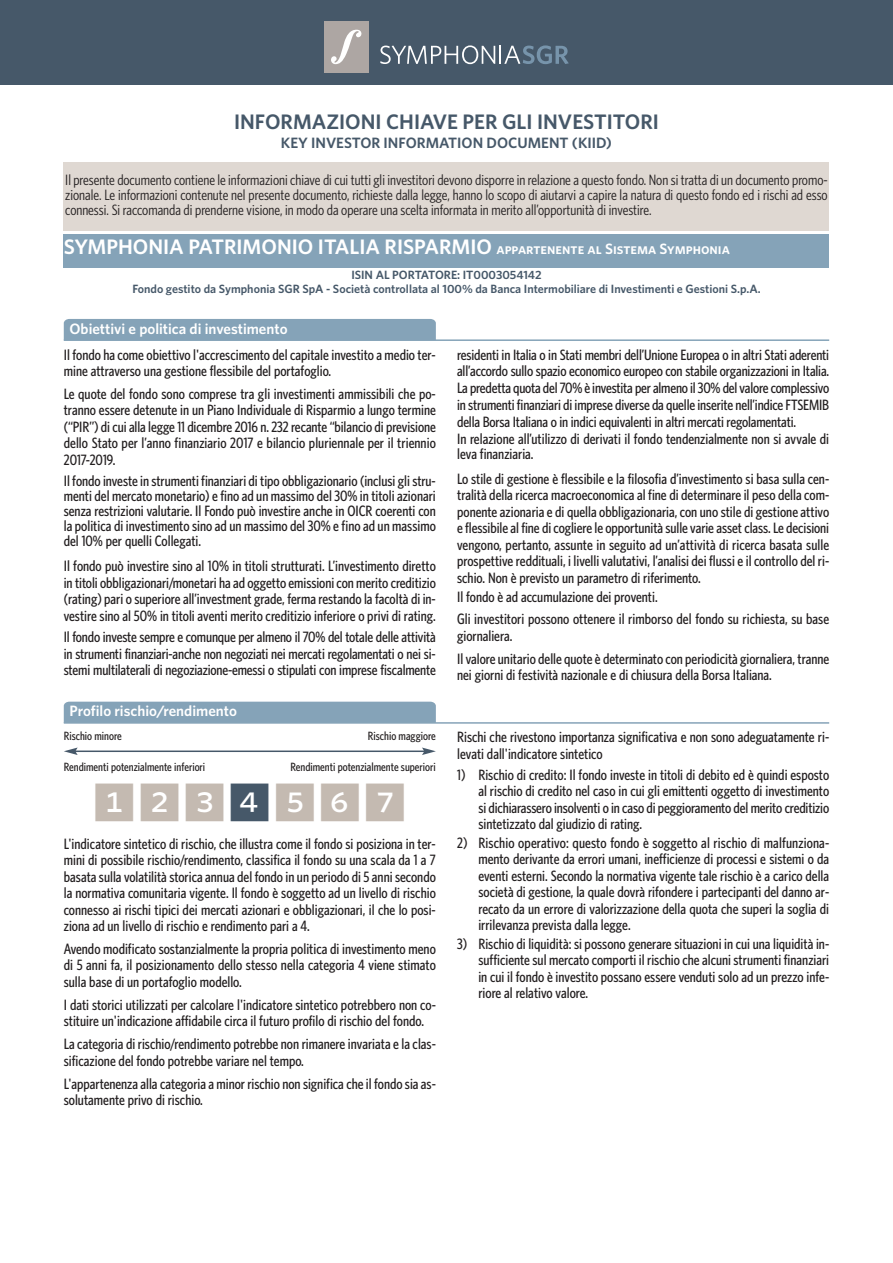
<style>
.page{position:relative;width:893px;height:1263px;background:#fff}
.page>*{position:absolute;margin:0;border:0;box-sizing:border-box;transform-origin:0 0}
.t1{font:45px "Whitney Index Black Square Md";color:#c4bab1}
.t2{font:21px "Whitney Semibold SC";color:#fff}
.t3{font:600 21px "Whitney";color:#465869}
.t4{font:500 15px/16.5px "Whitney Condensed";color:#231f20;text-align:justify}
.t5{font:15px/15px "Whitney Condensed";color:#231f20;text-align:justify}
.t6{font:600 15px "Whitney";color:#fff}
.t7{font:600 15px "Whitney";color:#465869}
.t8{font:600 12px/14.4px "Whitney";color:#465869;text-align:center}
.t9{font:500 12px "Whitney Condensed";color:#231f20}
.s1{font-size:15px}
.s2{color:#465869}
</style>
<div class="page">
<div style="left:64px;top:234px;width:765px;height:34px;background:#85a3b8"></div>
<div style="left:64px;top:702px;width:372px;height:20px;background:#85a3b8"></div>
<hr style="left:64px;top:722px;width:765px;height:2px;background:#85a3b8">
<div style="left:64px;top:319px;width:372px;height:20px;background:#85a3b8"></div>
<hr style="left:64px;top:339px;width:765px;height:2px;background:#85a3b8">
<hr style="left:75px;top:750px;width:350px;height:2px;background:#465869">
<svg style="left:64px;top:747px;width:14px;height:8px"></svg>
<svg style="left:422px;top:747px;width:14px;height:8px"></svg>
<div style="left:64px;top:162px;width:765px;height:68px;background:#dfd8d2"></div>
<div style="left:0;top:0;width:893px;height:85px;background:#465869"></div>
<div style="left:324px;top:21px;width:44px;height:51px;background:#ada6a3"></div>
<svg style="left:331px;top:29px;width:31px;height:35px"></svg>
<svg style="left:380px;top:45px;width:189px;height:19px"></svg>
<h2 class="t3" style="left:234px;top:110px;width:426px">INFORMAZIONI CHIAVE PER GLI INVESTITORI</h2>
<p class="t7" style="left:281px;top:134px;width:333px">KEY INVESTOR INFORMATION DOCUMENT (KIID)</p>
<p class="t5" style="left:65px;top:173px;width:764px">Il presente documento contiene le informazioni chiave di cui tutti gli investitori devono disporre in relazione a questo fondo. Non si tratta di un documento promo&shy;zionale. Le informazioni contenute nel presente documento, richieste dalla legge, hanno lo scopo di aiutarvi a capire la natura di questo fondo ed i rischi ad esso connessi. Si raccomanda di prenderne visione, in modo da operare una scelta informata in merito all’opportunità di investire.</p>
<h2 class="t2" style="left:64px;top:235px;width:668px">SYMPHONIA PATRIMONIO ITALIA RISPARMIO <span class="s1">appartenente al Sistema Symphonia</span></h2>
<p class="t8" style="left:132px;top:267px;width:630px">ISIN AL PORTATORE: IT0003054142<br>Fondo gestito da Symphonia SGR SpA - Società controllata al 100% da Banca Intermobiliare di Investimenti e Gestioni S.p.A.</p>
<p class="t6" style="left:70px;top:320px;width:220px">Obiettivi e politica di investimento</p>
<p class="t4" style="left:64px;top:346px;width:373px">Il fondo ha come obiettivo l'accrescimento del capitale investito a medio ter&shy;mine attraverso una gestione flessibile del portafoglio.</p>
<p class="t4" style="left:64px;top:385px;width:374px">Le quote del fondo sono comprese tra gli investimenti ammissibili che po&shy;tranno essere detenute in un Piano Individuale di Risparmio a lungo termine (“PIR”) di cui alla legge 11 dicembre 2016 n. 232 recante “bilancio di previsione dello Stato per l’anno finanziario 2017 e bilancio pluriennale per il triennio 2017-2019.</p>
<p class="t4" style="left:64px;top:474px;width:374px;line-height:15px">Il fondo investe in strumenti finanziari di tipo obbligazionario (inclusi gli stru&shy;menti del mercato monetario) e fino ad un massimo del 30% in titoli azionari senza restrizioni valutarie. Il Fondo può investire anche in OICR coerenti con la politica di investimento sino ad un massimo del 30% e fino ad un massimo del 10% per quelli Collegati.</p>
<p class="t4" style="left:64px;top:558px;width:374px">Il fondo può investire sino al 10% in titoli strutturati. L’investimento diretto in titoli obbligazionari/monetari ha ad oggetto emissioni con merito creditizio (rating) pari o superiore all’investment grade, ferma restando la facoltà di in&shy;vestire sino al 50% in titoli aventi merito creditizio inferiore o privi di rating.</p>
<p class="t4" style="left:64px;top:628px;width:374px">Il fondo investe sempre e comunque per almeno il 70% del totale delle attività in strumenti finanziari-anche non negoziati nei mercati regolamentati o nei si&shy;stemi multilaterali di negoziazione-emessi o stipulati con imprese fiscalmente</p>
<p class="t6" style="left:70px;top:702px;width:169px">Profilo rischio/rendimento</p>
<p class="t9" style="left:64px;top:729px;width:60px">Rischio minore</p>
<p class="t9" style="left:368px;top:729px;width:69px">Rischio maggiore</p>
<p class="t9" style="left:64px;top:760px;width:143px">Rendimenti potenzialmente inferiori</p>
<p class="t9" style="left:290px;top:760px;width:147px">Rendimenti potenzialmente superiori</p>
<h1 class="t1" style="left:92px;top:776px;width:317px">123<span class="s2">4</span>567</h1>
<p class="t4" style="left:64px;top:835px;width:374px">L'indicatore sintetico di rischio, che illustra come il fondo si posiziona in ter&shy;mini di possibile rischio/rendimento, classifica il fondo su una scala da 1 a 7 basata sulla volatilità storica annua del fondo in un periodo di 5 anni secondo la normativa comunitaria vigente. Il fondo è soggetto ad un livello di rischio connesso ai rischi tipici dei mercati azionari e obbligazionari, il che lo posi&shy;ziona ad un livello di rischio e rendimento pari a 4.</p>
<p class="t4" style="left:64px;top:940px;width:374px">Avendo modificato sostanzialmente la propria politica di investimento meno di 5 anni fa, il posizionamento dello stesso nella categoria 4 viene stimato sulla base di un portafoglio modello.</p>
<p class="t4" style="left:64px;top:996px;width:374px">I dati storici utilizzati per calcolare l'indicatore sintetico potrebbero non co&shy;stituire un'indicazione affidabile circa il futuro profilo di rischio del fondo.</p>
<p class="t4" style="left:64px;top:1036px;width:374px">La categoria di rischio/rendimento potrebbe non rimanere invariata e la clas&shy;sificazione del fondo potrebbe variare nel tempo.</p>
<p class="t4" style="left:64px;top:1075px;width:374px">L'appartenenza alla categoria a minor rischio non significa che il fondo sia as&shy;solutamente privo di rischio.</p>
<p class="t4" style="left:457px;top:346px;width:374px;text-align:left">residenti in Italia o in Stati membri dell’Unione Europea o in altri Stati aderenti all’accordo sullo spazio economico europeo con stabile organizzazioni in Italia.<br>La predetta quota del 70%èinvestita peralmeno il30%delvalorecomplessivo in strumenti finanziari di imprese diverse da quelle inserite nell’indice FTSEMIB della Borsa Italiana o in indici equivalenti in altri mercati regolamentati.<br>In relazione all’utilizzo di derivati il fondo tendenzialmente non si avvale di</p>
<p class="t4" style="left:457px;top:441px;width:374px;line-height:25px">leva finanziaria.<br>Lo stile di gestione è flessibile e la filosofia d’investimento si basa sulla cen-</p>
<p class="t4" style="left:457px;top:487px;width:374px">tralità della ricerca macroeconomica al fine di determinare il peso della com&shy;ponente azionaria e di quella obbligazionaria, con uno stile di gestione attivo e flessibile al fine di cogliere le opportunità sulle varie asset class. Le decisioni vengono, pertanto, assunte in seguito ad un’attività di ricerca basata sulle prospettive reddituali, i livelli valutativi, l’analisi dei flussi e il controllo del ri&shy;schio. Non è previsto un parametro di riferimento.</p>
<p class="t4" style="left:457px;top:585px;width:374px;line-height:23px">Il fondo è ad accumulazione dei proventi.<br>Gli investitori possono ottenere il rimborso del fondo su richiesta, su base</p>
<p class="t4" style="left:457px;top:624px;width:374px;line-height:23px">giornaliera.<br>Il valore unitario delle quote è determinato con periodicità giornaliera, tranne</p>
<p class="t4" style="left:457px;top:667px;width:316px">nei giorni di festività nazionale e di chiusura della Borsa Italiana.</p>
<p class="t4" style="left:457px;top:729px;width:374px">Rischi che rivestono importanza significativa e non sono adeguatamente ri&shy;levati dall'indicatore sintetico</p>
<p class="t4" style="left:478px;top:766px;width:352px;text-indent:-21px">1) Rischio di credito: Il fondo investe in titoli di debito ed è quindi esposto al rischio di credito nel caso in cui gli emittenti oggetto di investimento si dichiarassero insolventi o in caso di peggioramento del merito creditizio sintetizzato dal giudizio di rating.</p>
<p class="t4" style="left:478px;top:834px;width:352px;text-indent:-21px">2) Rischio operativo: questo fondo è soggetto al rischio di malfunziona&shy;mento derivante da errori umani, inefficienze di processi e sistemi o da eventi esterni. Secondo la normativa vigente tale rischio è a carico della società di gestione, la quale dovrà rifondere i partecipanti del danno ar&shy;recato da un errore di valorizzazione della quota che superi la soglia di irrilevanza prevista dalla legge.</p>
<p class="t4" style="left:478px;top:935px;width:352px;text-indent:-21px">3) Rischio di liquidità: si possono generare situazioni in cui una liquidità in&shy;sufficiente sul mercato comporti il rischio che alcuni strumenti finanziari in cui il fondo è investito possano essere venduti solo ad un prezzo infe&shy;riore al relativo valore.</p>
</div>
